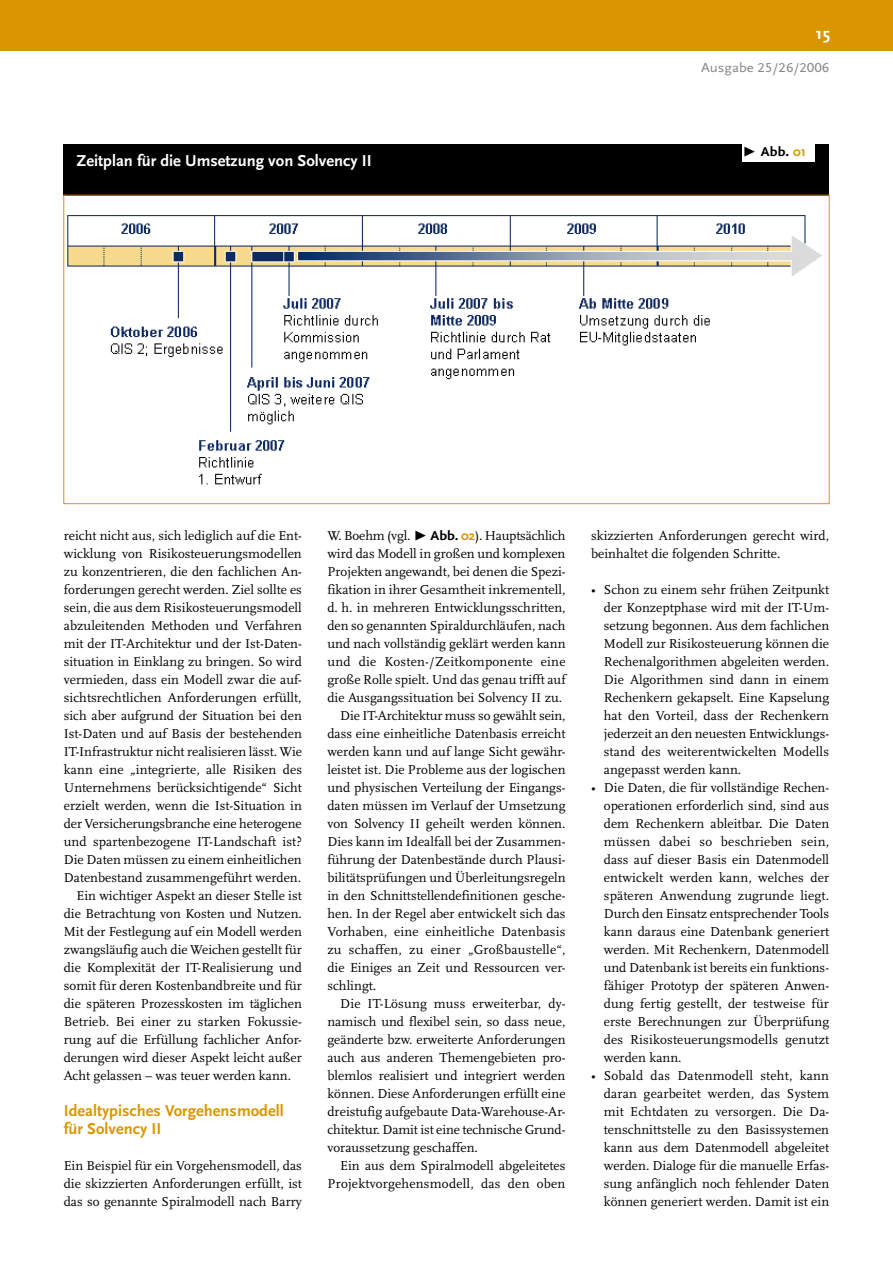
<style>
.page{position:relative;width:893px;height:1263px;background:#fff}
.page>*{position:absolute;margin:0;border:0;box-sizing:border-box;transform-origin:0 0}
._07_zwischenhead{font:700 16.5px/18px "Scala Sans";color:#da9600}
._40_box_head{font:700 16.5px "Scala Sans";color:#fff}
._40_box_head-2{font:700 16.5px "Scala Sans";color:#fff;scale:1.1 1}
._05_copy_einzug{font:13.5px/18px "Scala LF";color:#000;text-align:justify}
._05_copy_einzug_ganz{font:13.5px/18px "Scala LF";color:#000;text-align:justify}
._05_copy{font:13.5px/18px "Scala LF";color:#000;text-align:justify}
.t1{font:13.5px "Scala Sans LF";color:#878889;scale:1.1 1}
.t2{font:700 13.5px "Scala Sans";color:#000;scale:1.1 1}
.s1{font-size:15px}
.s2{color:#da9600}
.s3{font-family:"Scala Sans";font-weight:700}
.s4{font-family:"Scala Sans";font-weight:700;color:#da9600}
</style>
<div class="page">
<div style="left:0;top:0;width:893px;height:51px;background:#da9600"></div>
<div style="left:64px;top:145px;width:765px;height:51px;background:#000"></div>
<div style="left:742px;top:145px;width:72px;height:17px;background:#fff"></div>
<img style="left:67px;top:215px;width:756px;height:270px">
<p class="_40_box_head" style="left:77px;top:152px;width:297px">Zeitplan für die Umsetzung von Solvency II</p>
<p class="_40_box_head-2" style="left:816px;top:24px;width:8px">15</p>
<p class="t1" style="left:701px;top:60px;width:118px">Ausgabe 25/26/2006</p>
<p class="t2" style="left:742px;top:144px;width:58px">Ω Abb<span class="s1">.</span> <span class="s2">01</span></p>
<p class="_05_copy_einzug" style="left:64px;top:527px;width:240px">reicht nicht aus, sich lediglich auf die Ent&shy;wicklung von Risikosteuerungsmodellen zu konzentrieren, die den fachlichen An&shy;forderungen gerecht werden. Ziel sollte es sein, die aus dem Risikosteuerungsmodell abzuleitenden Methoden und Verfahren mit der IT-Architektur und der Ist-Daten&shy;situation in Einklang zu bringen. So wird vermieden, dass ein Modell zwar die auf&shy;sichtsrechtlichen Anforderungen erfüllt, sich aber aufgrund der Situation bei den Ist-Daten und auf Basis der bestehenden IT-Infrastruktur nicht realisieren lässt. Wie kann eine „integrierte, alle Risiken des Unternehmens berücksichtigende“ Sicht erzielt werden, wenn die Ist-Situation in der Versicherungsbranche eine heterogene und spartenbezogene IT-Landschaft ist?<br>Die Daten müssen zu einem einheitlichen Datenbestand zusammengeführt werden.</p>
<p class="_05_copy_einzug" style="left:64px;top:887px;width:240px;text-indent:13px">Ein wichtiger Aspekt an dieser Stelle ist die Betrachtung von Kosten und Nutzen.<br>Mit der Festlegung auf ein Modell werden zwangsläufig auch die Weichen gestellt für die Komplexität der IT-Realisierung und somit für deren Kostenbandbreite und für die späteren Prozesskosten im täglichen Betrieb. Bei einer zu starken Fokussie&shy;rung auf die Erfüllung fachlicher Anfor&shy;derungen wird dieser Aspekt leicht außer Acht gelassen – was teuer werden kann.</p>
<p class="_07_zwischenhead" style="left:64px;top:1102px;width:221px">Idealtypisches Vorgehensmodell für Solvency II</p>
<p class="_05_copy" style="left:64px;top:1157px;width:240px">Ein Beispiel für ein Vorgehensmodell, das die skizzierten Anforderungen erfüllt, ist das so genannte Spiralmodell nach Barry</p>
<p class="_05_copy" style="left:327px;top:527px;width:240px">W. Boehm (vgl. <span class="s3">Ω Abb.</span> <span class="s4">02</span>). Hauptsächlich wird das Modell in großen und komplexen Projekten angewandt, bei denen die Spezi&shy;fikation in ihrer Gesamtheit inkrementell, d. h. in mehreren Entwicklungsschritten, den so genannten Spiraldurchläufen, nach und nach vollständig geklärt werden kann und die Kosten-/Zeitkomponente eine große Rolle spielt. Und das genau trifft auf die Ausgangssituation bei Solvency II zu.</p>
<p class="_05_copy_einzug" style="left:327px;top:707px;width:240px;text-indent:13px">Die IT-Architektur muss so gewählt sein, dass eine einheitliche Datenbasis erreicht werden kann und auf lange Sicht gewähr&shy;leistet ist. Die Probleme aus der logischen und physischen Verteilung der Eingangs&shy;daten müssen im Verlauf der Umsetzung von Solvency II geheilt werden können.<br>Dies kann im Idealfall bei der Zusammen&shy;führung der Datenbestände durch Plausi&shy;bilitätsprüfungen und Überleitungsregeln in den Schnittstellendefinitionen gesche&shy;hen. In der Regel aber entwickelt sich das Vorhaben, eine einheitliche Datenbasis zu schaffen, zu einer „Großbaustelle“, die Einiges an Zeit und Ressourcen ver&shy;schlingt.</p>
<p class="_05_copy_einzug" style="left:327px;top:995px;width:240px;text-indent:13px">Die IT-Lösung muss erweiterbar, dy&shy;namisch und flexibel sein, so dass neue, geänderte bzw. erweiterte Anforderungen auch aus anderen Themengebieten pro&shy;blemlos realisiert und integriert werden können. Diese Anforderungen erfüllt eine dreistufig aufgebaute Data-Warehouse-Ar&shy;chitektur. Damit ist eine technische Grund&shy;voraussetzung geschaffen.</p>
<p class="_05_copy_einzug" style="left:327px;top:1157px;width:240px;text-align:right">Ein aus dem Spiralmodell abgeleitetes<br>Projektvorgehensmodell, das den oben</p>
<p class="_05_copy_einzug" style="left:591px;top:527px;width:240px">skizzierten Anforderungen gerecht wird, beinhaltet die folgenden Schritte.</p>
<p class="_05_copy_einzug_ganz" style="left:604px;top:581px;width:227px">Schon zu einem sehr frühen Zeitpunkt der Konzeptphase wird mit der IT-Um&shy;setzung begonnen. Aus dem fachlichen Modell zur Risikosteuerung können die Rechenalgorithmen abgeleiten werden.<br>Die Algorithmen sind dann in einem Rechenkern gekapselt. Eine Kapselung hat den Vorteil, dass der Rechenkern jederzeit an den neuesten Entwicklungs&shy;stand des weiterentwickelten Modells angepasst werden kann.</p>
<p class="_05_copy_einzug_ganz" style="left:604px;top:779px;width:227px">Die Daten, die für vollständige Rechen&shy;operationen erforderlich sind, sind aus dem Rechenkern ableitbar. Die Daten müssen dabei so beschrieben sein, dass auf dieser Basis ein Datenmodell entwickelt werden kann, welches der späteren Anwendung zugrunde liegt.<br>Durch den Einsatz entsprechender Tools kann daraus eine Datenbank generiert werden. Mit Rechenkern, Datenmodell und Datenbank ist bereits ein funktions&shy;fähiger Prototyp der späteren Anwen&shy;dung fertig gestellt, der testweise für erste Berechnungen zur Überprüfung des Risikosteuerungsmodells genutzt werden kann.</p>
<p class="_05_copy_einzug_ganz" style="left:604px;top:1067px;width:227px">Sobald das Datenmodell steht, kann daran gearbeitet werden, das System mit Echtdaten zu versorgen. Die Da&shy;tenschnittstelle zu den Basissystemen kann aus dem Datenmodell abgeleitet werden. Dialoge für die manuelle Erfas&shy;sung anfänglich noch fehlender Daten können generiert werden. Damit ist ein</p>
<p class="_05_copy_einzug" style="left:591px;top:581px;width:6px">•</p>
<p class="_05_copy_einzug" style="left:591px;top:779px;width:6px">•</p>
<p class="_05_copy_einzug" style="left:591px;top:1067px;width:6px">•</p>
</div>
